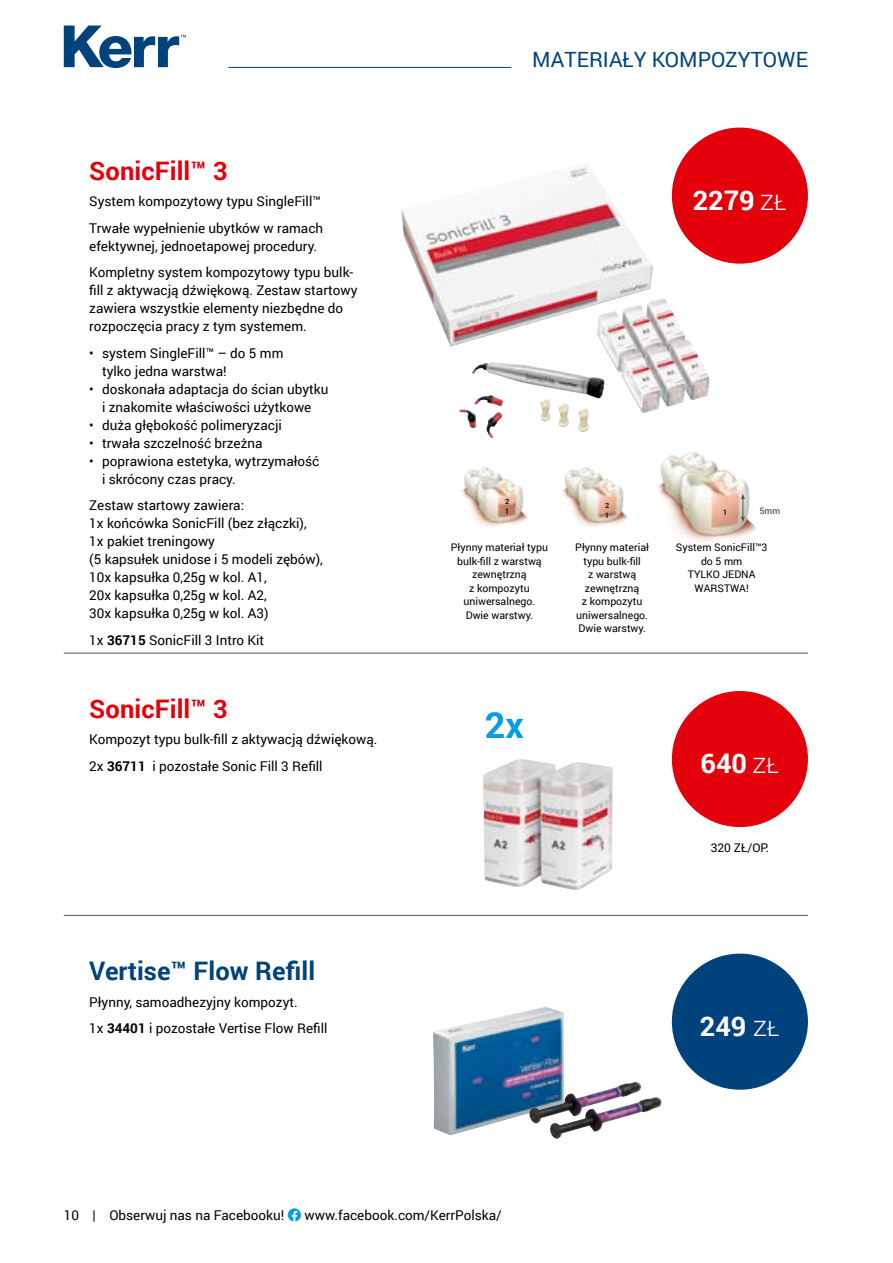
<style>
.page{position:relative;width:893px;height:1263px;background:#fff}
.page>*{position:absolute;margin:0;border:0;box-sizing:border-box;transform-origin:0 0}
.t1{font:700 36px "Roboto";color:#009ee3}
.t2{font:700 27px "Roboto";color:#fff}
.t3{font:700 25.5px "Roboto";letter-spacing:.005em;color:#e3000b}
.t4{font:700 25.5px "Roboto";letter-spacing:.005em;color:#00427b}
.t5{font:21px "Roboto";color:#00427b}
.t6{font:13.5px/18px "Roboto";color:#000}
.t7{font:12px "Roboto";color:#000}
.t8{font:10.5px/13.5px "Roboto";color:#000;text-align:center}
.t9{font:500 9px "Roboto";color:#585757}
.t10{font:500 7.35px/10.2px "Roboto";color:#000}
.s1{font-weight:700}
.s2{font-weight:300}
</style>
<div class="page">
<div style="left:672px;top:691px;width:136px;height:136px;background:#e3000b;border-radius:50%"></div>
<div style="left:672px;top:954px;width:136px;height:136px;background:#00427b;border-radius:50%"></div>
<div style="left:672px;top:128px;width:136px;height:136px;background:#e3000b;border-radius:50%"></div>
<img style="left:401px;top:162px;width:309px;height:252px">
<img style="left:483px;top:759px;width:130px;height:131px">
<img style="left:462px;top:467px;width:66px;height:59px">
<img style="left:563px;top:467px;width:65px;height:59px">
<img style="left:657px;top:451px;width:100px;height:92px">
<svg style="left:741px;top:493px;width:4px;height:29px"></svg>
<hr style="left:64px;top:653px;width:744px;height:1px;background:#565655">
<hr style="left:64px;top:915px;width:744px;height:1px;background:#565655">
<img style="left:433px;top:1006px;width:131px;height:129px">
<img style="left:529px;top:1081px;width:112px;height:42px">
<img style="left:550px;top:1097px;width:112px;height:42px">
<svg style="left:64px;top:26px;width:122px;height:42px"></svg>
<hr style="left:228px;top:67px;width:283px;height:1px;background:#00427b">
<h3 class="t3" style="left:89px;top:153px;width:140px">SonicFill™ 3</h3>
<p class="t6" style="left:89px;top:188px;width:235px;line-height:26.5px">System kompozytowy typu SingleFill™<br>Trwałe wypełnienie ubytków w ramach</p>
<p class="t6" style="left:89px;top:232px;width:265px;line-height:26.5px">efektywnej, jednoetapowej procedury.<br>Kompletny system kompozytowy typu bulk-</p>
<p class="t6" style="left:89px;top:281px;width:270px">fill z aktywacją dźwiękową. Zestaw startowy zawiera wszystkie elementy niezbędne do rozpoczęcia pracy z tym systemem.</p>
<p class="t6" style="left:102px;top:343px;width:183px;text-indent:-13px">• system SingleFill™ – do 5 mm tylko jedna warstwa!</p>
<p class="t6" style="left:89px;top:379px;width:241px;text-align:center">• doskonała adaptacja do ścian ubytku i znakomite właściwości użytkowe</p>
<p class="t6" style="left:89px;top:415px;width:194px">• duża głębokość polimeryzacji</p>
<p class="t6" style="left:89px;top:433px;width:175px">• trwała szczelność brzeżna</p>
<p class="t6" style="left:102px;top:451px;width:219px;text-indent:-13px">• poprawiona estetyka, wytrzymałość i skrócony czas pracy.</p>
<p class="t6" style="left:89px;top:496px;width:235px">Zestaw startowy zawiera:<br>1x końcówka SonicFill (bez złączki),<br>1x pakiet treningowy<br>(5 kapsułek unidose i 5 modeli zębów),<br>10x kapsułka 0,25g w kol. A1,<br>20x kapsułka 0,25g w kol. A2,<br>30x kapsułka 0,25g w kol. A3)</p>
<p class="t6" style="left:89px;top:630px;width:176px">1x <span class="s1">36715</span> SonicFill 3 Intro Kit</p>
<h3 class="t3" style="left:89px;top:691px;width:140px">SonicFill™ 3</h3>
<p class="t6" style="left:89px;top:726px;width:290px;line-height:26.5px">Kompozyt typu bulk-fill z aktywacją dźwiękową.<br>2x <span class="s1">36711</span> i pozostałe Sonic Fill 3 Refill</p>
<h3 class="t4" style="left:89px;top:953px;width:227px">Vertise™ Flow Refill</h3>
<p class="t6" style="left:89px;top:988px;width:240px;line-height:26.5px">Płynny, samoadhezyjny kompozyt.<br>1x <span class="s1">34401</span> i pozostałe Vertise Flow Refill</p>
<h3 class="t5" style="left:532px;top:45px;width:277px">MATERIAŁY KOMPOZYTOWE</h3>
<h2 class="t2" style="left:693px;top:181px;width:90px">2279 <span class="s2">zł</span></h2>
<p class="t10" style="left:505px;top:496px;width:6px">2</p>
<p class="t10" style="left:505px;top:506px;width:6px">1</p>
<p class="t10" style="left:605px;top:500px;width:6px">2<br>1</p>
<p class="t10" style="left:723px;top:507px;width:6px">1</p>
<p class="t9" style="left:759px;top:504px;width:22px">5mm</p>
<p class="t8" style="left:451px;top:540px;width:99px">Płynny materiał typu bulk-fill z warstwą zewnętrzną<br>z kompozytu uniwersalnego.<br>Dwie warstwy.</p>
<p class="t8" style="left:575px;top:540px;width:75px">Płynny materiał typu bulk-fill<br>z warstwą zewnętrzną<br>z kompozytu uniwersalnego.<br>Dwie warstwy.</p>
<p class="t8" style="left:676px;top:540px;width:93px">System SonicFill™3 do 5 mm<br>TYLKO JEDNA<br>WARSTWA!</p>
<h1 class="t1" style="left:485px;top:700px;width:41px">2x</h1>
<h2 class="t2" style="left:700px;top:744px;width:74px">640 <span class="s2">zł</span></h2>
<p class="t7" style="left:711px;top:840px;width:60px">320 ZŁ/OP.</p>
<h2 class="t2" style="left:700px;top:1007px;width:76px">249 <span class="s2">zł</span></h2>
<p class="t6" style="left:64px;top:1206px;width:222px">10 | Obserwuj nas na Facebooku!</p>
<p class="t6" style="left:305px;top:1206px;width:199px">www.facebook.com/KerrPolska/</p>
</div>
